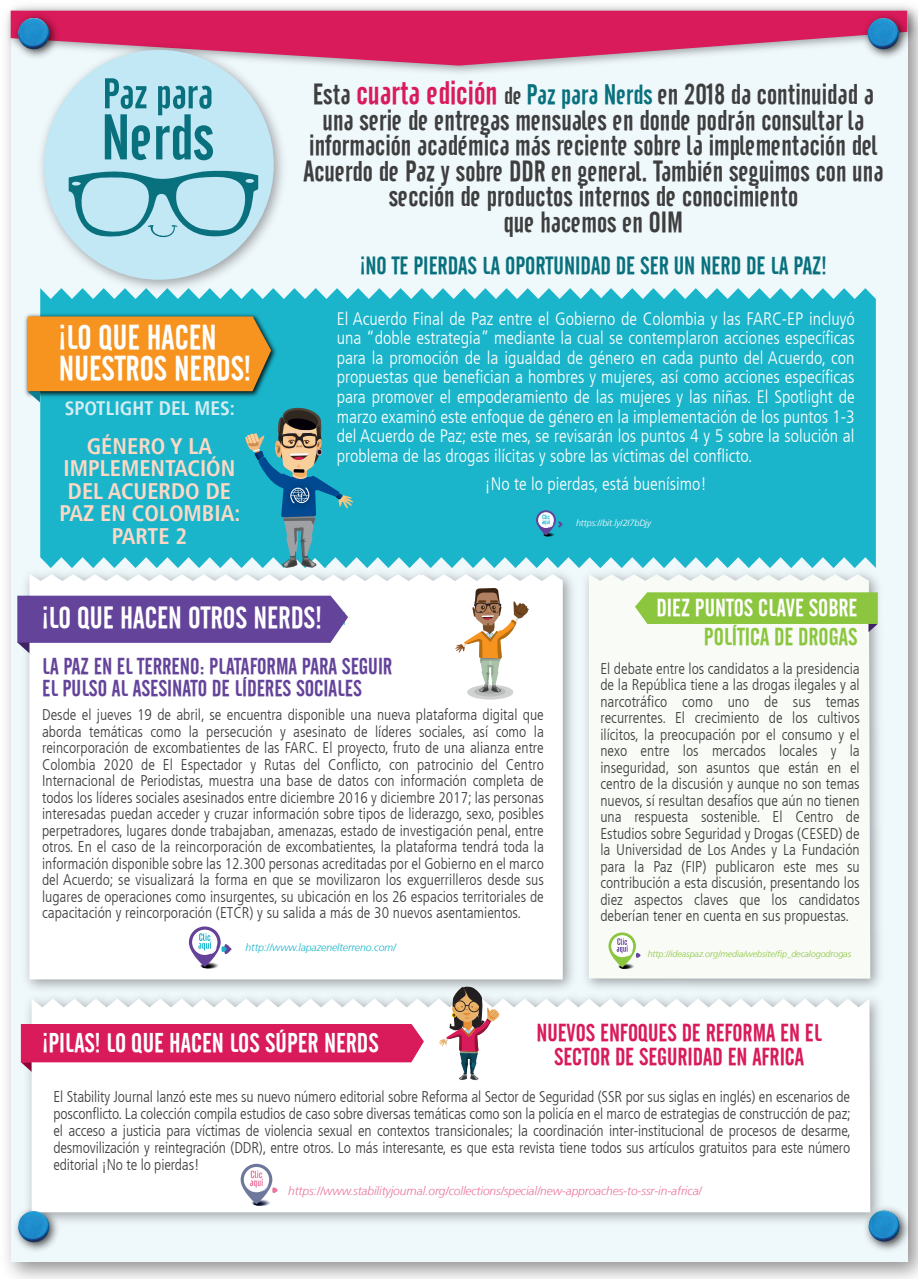
<style>
.page{position:relative;width:918px;height:1279px;background:#fff}
.page>*{position:absolute;margin:0;border:0;box-sizing:border-box;transform-origin:0 0}
.t1{font:33.75px/31px "Cafeta";color:#fff}
.t2{font:30px "Cafeta";color:#fff}
.t3{font:28.5px/25.5px "Cafeta";color:#3e3e3f;text-align:center}
.t4{font:26.55px "Cafeta";color:#fff}
.t5{font:24.3px "Cafeta";color:#09717d}
.t6{font:24px/24.3px "Cafeta";color:#d91a5b;text-align:center}
.t7{font:24px "Cafeta";color:#fff}
.t8{font:24px "Cafeta";color:#8bc63e}
.t9{font:22.5px/22.5px "Cafeta";color:#64439a}
.t10{font:700 condensed 22.5px/22.5px "Frutiger LT";color:#fdd9c5;text-align:center}
.t11{font:700 condensed 19.5px "Frutiger LT";color:#d6edf2}
.t12{font:300 condensed 18px/19.5px "Frutiger LT";color:#fff;text-align:justify}
.t13{font:300 condensed 15.45px/16.5px "Frutiger LT";color:#3e3e3f;text-align:justify}
.t14{font:italic 300 12px "Frutiger LT";letter-spacing:-.01em;color:#e9759c}
.t15{font:italic 300 10.5px "Frutiger LT";letter-spacing:-.01em;color:#1ab5cb}
.t16{font:italic 300 9px "Frutiger LT";letter-spacing:-.01em;color:#8bc63e}
.t17{font:italic 300 9px "Frutiger LT";letter-spacing:-.01em;color:#fff}
.s1{font-size:32.4px;color:#d91a5b}
.s2{font-size:24.3px}
.s3{font-size:27.6px;color:#09717d}
.s4{color:rgb(139 198 62/0)}
</style>
<div class="page">
<img style="left:6px;top:79px;width:912px;height:1199px">
<div style="left:11px;top:11px;width:896px;height:1250px;background:#eff8fb"></div>
<svg style="left:64px;top:11px;width:795px;height:55px;background:#d93f75"></svg>
<img style="left:865px;top:1201px;width:49px;height:54px">
<img style="left:869px;top:1210px;width:31px;height:31px;border-radius:16px">
<img style="left:9px;top:1201px;width:49px;height:55px">
<img style="left:859px;top:9px;width:55px;height:55px">
<img style="left:868px;top:18px;width:31px;height:31px;border-radius:16px">
<img style="left:9px;top:8px;width:55px;height:55px">
<img style="left:18px;top:18px;width:31px;height:31px;border-radius:16px">
<img style="left:20px;top:997px;width:869px;height:233px">
<div style="left:32px;top:998px;width:838px;height:213px;background:#fff"></div>
<svg style="left:21px;top:1023px;width:403px;height:49px"></svg>
<svg style="left:439px;top:997px;width:61px;height:82px"></svg>
<div style="left:40px;top:288px;width:836px;height:274px;background:#1ab5cb"></div>
<img style="left:25px;top:311px;width:254px;height:85px">
<svg style="left:28px;top:316px;width:325px;height:246px;background:#56a99f"></svg>
<img style="left:33px;top:38px;width:259px;height:260px">
<div style="left:44px;top:50px;width:230px;height:230px;background:#c2e7f5;border-radius:50%"></div>
<svg style="left:69px;top:170px;width:189px;height:71px"></svg>
<svg style="left:105px;top:78px;width:45px;height:82px"></svg>
<svg style="left:156px;top:85px;width:57px;height:75px"></svg>
<img style="left:26px;top:562px;width:551px;height:435px">
<div style="left:29px;top:574px;width:534px;height:405px;background:#fff"></div>
<svg style="left:17px;top:595px;width:331px;height:58px"></svg>
<div style="left:467px;top:684px;width:46px;height:15px;background:#d0d1d1;border-radius:50%"></div>
<svg style="left:474px;top:686px;width:32px;height:10px"></svg>
<div style="left:481px;top:687px;width:18px;height:6px;background:#a6a9aa;border-radius:50%"></div>
<svg style="left:455px;top:584px;width:74px;height:108px"></svg>
<svg style="left:199px;top:961px;width:21px;height:8px"></svg>
<div style="left:200px;top:962px;width:19px;height:6px;background:#a8a8a8;border-radius:50%"></div>
<div style="left:200px;top:962px;width:18px;height:6px;background:#818181;border-radius:50%"></div>
<div style="left:201px;top:963px;width:15px;height:5px;background:#575757;border-radius:50%"></div>
<svg style="left:189px;top:926px;width:43px;height:41px"></svg>
<svg style="left:241px;top:1163px;width:37px;height:42px"></svg>
<svg style="left:536px;top:510px;width:27px;height:26px"></svg>
<img style="left:577px;top:562px;width:303px;height:426px">
<div style="left:589px;top:574px;width:281px;height:404px;background:#f8fbf6"></div>
<svg style="left:635px;top:592px;width:243px;height:40px"></svg>
<div style="left:617px;top:963px;width:18px;height:6px;background:#6c6e6b;border-radius:50%"></div>
<svg style="left:608px;top:932px;width:33px;height:36px"></svg>
<img style="left:18px;top:1210px;width:31px;height:31px;border-radius:16px">
<h1 class="t1" style="left:59px;top:322px;width:194px">¡LO QUE HACEN<br>NUESTROS NERDS!</h1>
<p class="t11" style="left:65px;top:396px;width:172px">SPOTLIGHT DEL MES:</p>
<h3 class="t10" style="left:59px;top:435px;width:182px">GÉNERO Y LA<br>IMPLEMENTACIÓN<br>DEL ACUERDO DE<br>PAZ EN COLOMBIA:<br>PARTE 2</h3>
<p class="t3" style="left:303px;top:82px;width:582px">Esta <span class="s1">cuarta edición</span> <span class="s2">de</span> <span class="s3">Paz para Nerds</span> en 2018 da continuidad a una serie de entregas mensuales en donde podrán consultar la información académica más reciente sobre la implementación del Acuerdo de Paz y sobre DDR en general. También seguimos con una sección de productos internos de conocimiento<br>que hacemos en OIM</p>
<h3 class="t5" style="left:360px;top:252px;width:468px">¡NO TE PIERDAS LA OPORTUNIDAD DE SER UN NERD DE LA PAZ!</h3>
<p class="t12" style="left:337px;top:309px;width:519px">El Acuerdo Final de Paz entre el Gobierno de Colombia y las FARC-EP incluyó una “doble estrategia” mediante la cual se contemplaron acciones específicas para la promoción de la igualdad de género en cada punto del Acuerdo, con propuestas que benefician a hombres y mujeres, así como acciones específicas para promover el empoderamiento de las mujeres y las niñas. El Spotlight de marzo examinó este enfoque de género en la implementación de los puntos 1-3 del Acuerdo de Paz; este mes, se revisarán los puntos 4 y 5 sobre la solución al problema de las drogas ilícitas y sobre las víctimas del conflicto.</p>
<p class="t12" style="left:485px;top:474px;width:224px">¡No te lo pierdas, está buenísimo!</p>
<p class="t17" style="left:576px;top:517px;width:77px">https://bit.ly/2I7bDjy</p>
<h2 class="t2" style="left:42px;top:601px;width:281px">¡LO QUE HACEN OTROS NERDS!</h2>
<h3 class="t9" style="left:42px;top:655px;width:352px">LA PAZ EN EL TERRENO: PLATAFORMA PARA SEGUIR<br>EL PULSO AL ASESINATO DE LÍDERES SOCIALES</h3>
<p class="t13" style="left:42px;top:706px;width:503px">Desde el jueves 19 de abril, se encuentra disponible una nueva plataforma digital que aborda temáticas como la persecución y asesinato de líderes sociales, así como la reincorporación de excombatientes de las FARC. El proyecto, fruto de una alianza entre Colombia 2020 de El Espectador y Rutas del Conflicto, con patrocinio del Centro Internacional de Periodistas, muestra una base de datos con información completa de todos los líderes sociales asesinados entre diciembre 2016 y diciembre 2017; las personas interesadas puedan acceder y cruzar información sobre tipos de liderazgo, sexo, posibles perpetradores, lugares donde trabajaban, amenazas, estado de investigación penal, entre otros. En el caso de la reincorporación de excombatientes, la plataforma tendrá toda la información disponible sobre las 12.300 personas acreditadas por el Gobierno en el marco del Acuerdo; se visualizará la forma en que se movilizaron los exguerrilleros desde sus lugares de operaciones como insurgentes, su ubicación en los 26 espacios territoriales de capacitación y reincorporación (ETCR) y su salida a más de 30 nuevos asentamientos.</p>
<p class="t15" style="left:246px;top:940px;width:152px">http://www.lapazenelterreno.com/</p>
<h3 class="t7" style="left:657px;top:594px;width:202px">DIEZ PUNTOS CLAVE SOBRE</h3>
<h3 class="t8" style="left:704px;top:622px;width:155px">POLÍTICA DE DROGAS</h3>
<p class="t13" style="left:600px;top:660px;width:261px">El debate entre los candidatos a la presidencia de la República tiene a las drogas ilegales y al narcotráfico como uno de sus temas recurrentes. El crecimiento de los cultivos ilícitos, la preocupación por el consumo y el nexo entre los mercados locales y la inseguridad, son asuntos que están en el centro de la discusión y aunque no son temas nuevos, sí resultan desafíos que aún no tienen una respuesta sostenible. El Centro de Estudios sobre Seguridad y Drogas (CESED) de la Universidad de Los Andes y La Fundación para la Paz (FIP) publicaron este mes su contribución a esta discusión, presentando los diez aspectos claves que los candidatos deberían tener en cuenta en sus propuestas.</p>
<p class="t16" style="left:648px;top:948px;width:261px">http://ideaspaz.org/media/website/fip_decalogodrogas<span class="s4">_web_final.pdf</span></p>
<h3 class="t6" style="left:536px;top:1020px;width:287px">NUEVOS ENFOQUES DE REFORMA EN EL<br>SECTOR DE SEGURIDAD EN AFRICA</h3>
<h3 class="t4" style="left:43px;top:1027px;width:338px">¡PILAS! LO QUE HACEN LOS SÚPER NERDS</h3>
<p class="t13" style="left:54px;top:1088px;width:799px;line-height:17px">El Stability Journal lanzó este mes su nuevo número editorial sobre Reforma al Sector de Seguridad (SSR por sus siglas en inglés) en escenarios de posconflicto. La colección compila estudios de caso sobre diversas temáticas como son la policía en el marco de estrategias de construcción de paz; el acceso a justicia para víctimas de violencia sexual en contextos transicionales; la coordinación inter-institucional de procesos de desarme, desmovilización y reintegración (DDR), entre otros. Lo más interesante, es que esta revista tiene todos sus artículos gratuitos para este número editorial ¡No te lo pierdas!</p>
<p class="t14" style="left:288px;top:1183px;width:415px">https://www.stabilityjournal.org/collections/special/new-approaches-to-ssr-in-africa/</p>
</div>
